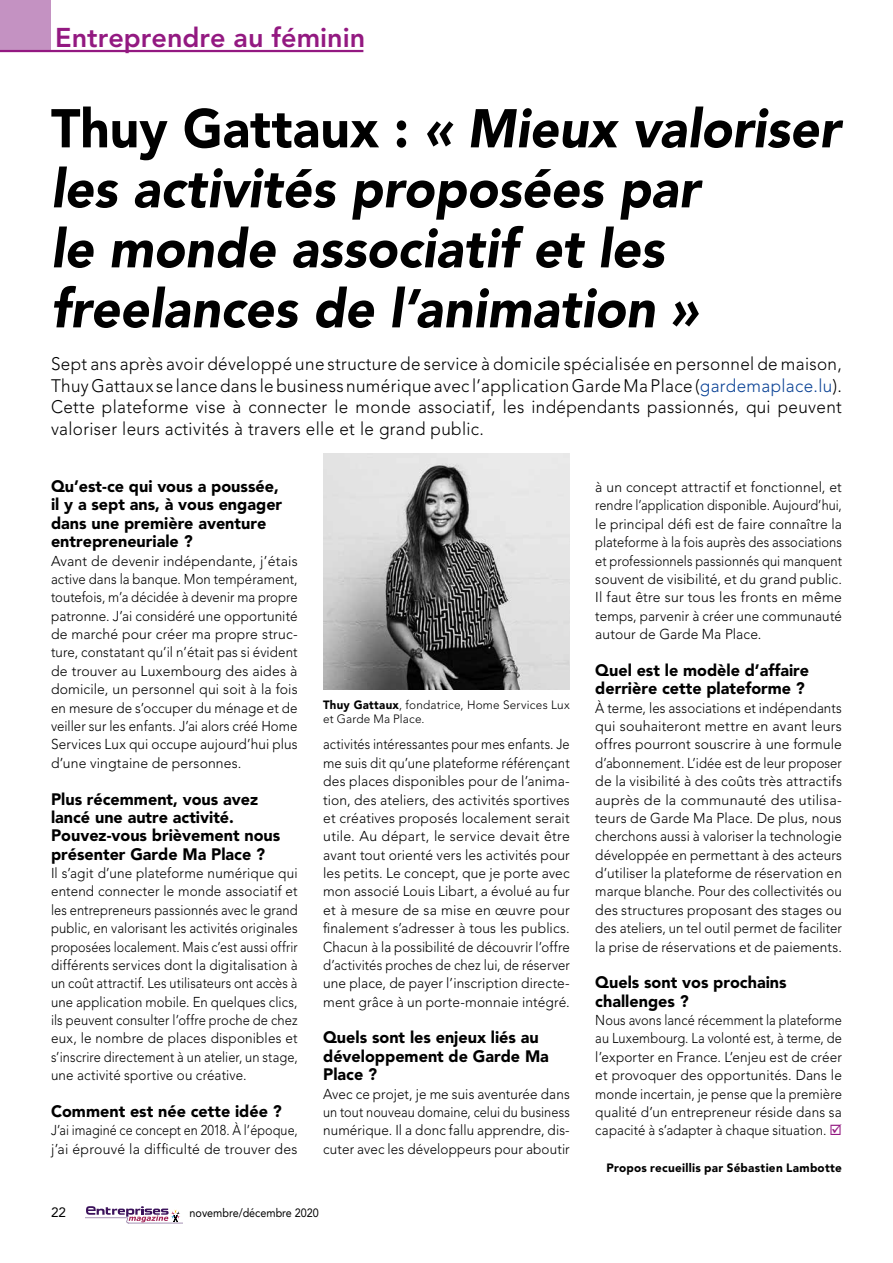
<style>
.page{position:relative;width:893px;height:1263px;background:#fff}
.page>*{position:absolute;margin:0;border:0;box-sizing:border-box;transform-origin:0 0}
.t1{font:italic 900 54px/60px "Avenir";color:#000;scale:.95 1}
.t2{font:800 27px "Avenir";color:#931981}
.t3{font:300 18px/21.6px "Avenir";letter-spacing:.02em;color:#000;text-align:justify;scale:.95 1}
.t4{font:900 16.5px/18.5px "Avenir";color:#000}
.t5{font:300 14.25px/18.3px "Avenir";letter-spacing:.01em;color:#000;text-align:justify;scale:.9 1}
.t6{font:300 14.25px/18.3px "Avenir";letter-spacing:.01em;color:#000;text-align:justify}
.t7{font:300 14.25px/18.3px "Avenir";letter-spacing:.01em;color:#000;text-align:justify;scale:.95 1}
.t8{font:300 14.25px/18.3px "Avenir";letter-spacing:.01em;color:#000;text-align:justify;scale:.94 1}
.t9{font:300 14.25px/18.3px "Avenir";letter-spacing:.01em;color:#000;scale:.89 1}
.t10{font:13.5px "Avenir";color:#000}
.t11{font:300 12px/14.4px "Avenir";letter-spacing:.02em;color:#000}
.t12{font:900 12px "Avenir";letter-spacing:.02em;color:#000}
.t13{font:12px "Avenir";color:#000;scale:.9 1}
.s1{font-style:normal}
.s2{color:#0b4396}
.s3{font-weight:900}
.s4{color:#931981}
</style>
<div class="page">
<svg style="left:85px;top:1206px;width:97px;height:17px"></svg>
<div style="left:0;top:0;width:51px;height:51px;background:#c492c2"></div>
<hr style="left:0;top:50px;width:363px;height:2px;background:#931981">
<img style="left:323px;top:454px;width:247px;height:236px">
<h2 class="t2" style="left:55px;top:22px;width:312px">Entreprendre au féminin</h2>
<h1 class="t1" style="left:51px;top:98px;width:832px"><span class="s1">Thuy Gattaux :</span> « Mieux valoriser les activités proposées par<br>le monde associatif et les freelances de l’animation »</h1>
<p class="t3" style="left:51px;top:353px;width:834px">Sept ans après avoir développé une structure de service à domicile spécialisée en personnel de maison, Thuy Gattaux se lance dans le business numérique avec l’application Garde Ma Place (<span class="s2">gardemaplace.lu</span>).<br>Cette plateforme vise à connecter le monde associatif, les indépendants passionnés, qui peuvent valoriser leurs activités à travers elle et le grand public.</p>
<p class="t4" style="left:51px;top:477px;width:233px">Qu’est-ce qui vous a poussée, il y a sept ans, à vous engager dans une première aventure entrepreneuriale ?</p>
<p class="t6" style="left:51px;top:551px;width:248px">Avant de devenir indépendante, j’étais active dans la banque. Mon tempérament, toutefois, m’a décidée à devenir ma propre patronne. J’ai considéré une opportunité de marché pour créer ma propre struc&shy;ture, constatant qu’il n’était pas si évident de trouver au Luxembourg des aides à domicile, un personnel qui soit à la fois en mesure de s’occuper du ménage et de veiller sur les enfants. J’ai alors créé Home Services Lux qui occupe aujourd’hui plus d’une vingtaine de personnes.</p>
<p class="t4" style="left:51px;top:789px;width:231px">Plus récemment, vous avez lancé une autre activité.<br>Pouvez-vous brièvement nous présenter Garde Ma Place ?</p>
<p class="t7" style="left:51px;top:864px;width:261px">Il s’agit d’une plateforme numérique qui entend connecter le monde associatif et les entrepreneurs passionnés avec le grand public, en valorisant les activités originales proposées localement. Mais c’est aussi offrir différents services dont la digitalisation à un coût attractif. Les utilisateurs ont accès à une application mobile. En quelques clics, ils peuvent consulter l’offre proche de chez eux, le nombre de places disponibles et s’inscrire directement à un atelier, un stage, une activité sportive ou créative.</p>
<p class="t4" style="left:51px;top:1102px;width:232px">Comment est née cette idée ?</p>
<p class="t9" style="left:51px;top:1121px;width:279px">J’ai imaginé ce concept en 2018. À l’époque, j’ai éprouvé la difficulté de trouver des</p>
<p class="t11" style="left:323px;top:697px;width:248px"><span class="s3">Thuy Gattaux</span>, fondatrice, Home Services Lux et Garde Ma Place.</p>
<p class="t5" style="left:323px;top:735px;width:276px">activités intéressantes pour mes enfants. Je me suis dit qu’une plateforme référençant des places disponibles pour de l’anima&shy;tion, des ateliers, des activités sportives et créatives proposés localement serait utile. Au départ, le service devait être avant tout orienté vers les activités pour les petits. Le concept, que je porte avec mon associé Louis Libart, a évolué au fur et à mesure de sa mise en œuvre pour finalement s’adresser à tous les publics.<br>Chacun à la possibilité de découvrir l’offre d’activités proches de chez lui, de réserver une place, de payer l’inscription directe&shy;ment grâce à un porte-monnaie intégré.</p>
<p class="t4" style="left:323px;top:1028px;width:227px">Quels sont les enjeux liés au développement de Garde Ma<br>Place ?</p>
<p class="t7" style="left:323px;top:1084px;width:261px">Avec ce projet, je me suis aventurée dans un tout nouveau domaine, celui du business numérique. Il a donc fallu apprendre, dis&shy;cuter avec les développeurs pour aboutir</p>
<p class="t10" style="left:51px;top:1204px;width:17px">22</p>
<p class="t13" style="left:190px;top:1206px;width:145px">novembre/décembre 2020</p>
<p class="t6" style="left:595px;top:478px;width:248px">à un concept attractif et fonctionnel, et rendre l’application disponible. Aujourd’hui, le principal défi est de faire connaître la plateforme à la fois auprès des associations et professionnels passionnés qui manquent souvent de visibilité, et du grand public.<br>Il faut être sur tous les fronts en même temps, parvenir à créer une communauté autour de Garde Ma Place.</p>
<p class="t4" style="left:595px;top:661px;width:215px">Quel est le modèle d’affaire derrière cette plateforme ?</p>
<p class="t8" style="left:595px;top:698px;width:264px">À terme, les associations et indépendants qui souhaiteront mettre en avant leurs offres pourront souscrire à une formule d’abonnement. L’idée est de leur proposer de la visibilité à des coûts très attractifs auprès de la communauté des utilisa&shy;teurs de Garde Ma Place. De plus, nous cherchons aussi à valoriser la technologie développée en permettant à des acteurs d’utiliser la plateforme de réservation en marque blanche. Pour des collectivités ou des structures proposant des stages ou des ateliers, un tel outil permet de faciliter la prise de réservations et de paiements.</p>
<p class="t4" style="left:595px;top:973px;width:193px">Quels sont vos prochains challenges ?</p>
<p class="t5" style="left:595px;top:1011px;width:276px">Nous avons lancé récemment la plateforme au Luxembourg. La volonté est, à terme, de l’exporter en France. L’enjeu est de créer et provoquer des opportunités. Dans le monde incertain, je pense que la première qualité d’un entrepreneur réside dans sa capacité à s’adapter à chaque situation. <span class="s4">☑</span></p>
<p class="t12" style="left:606px;top:1160px;width:237px">Propos recueillis par Sébastien Lambotte</p>
</div>
